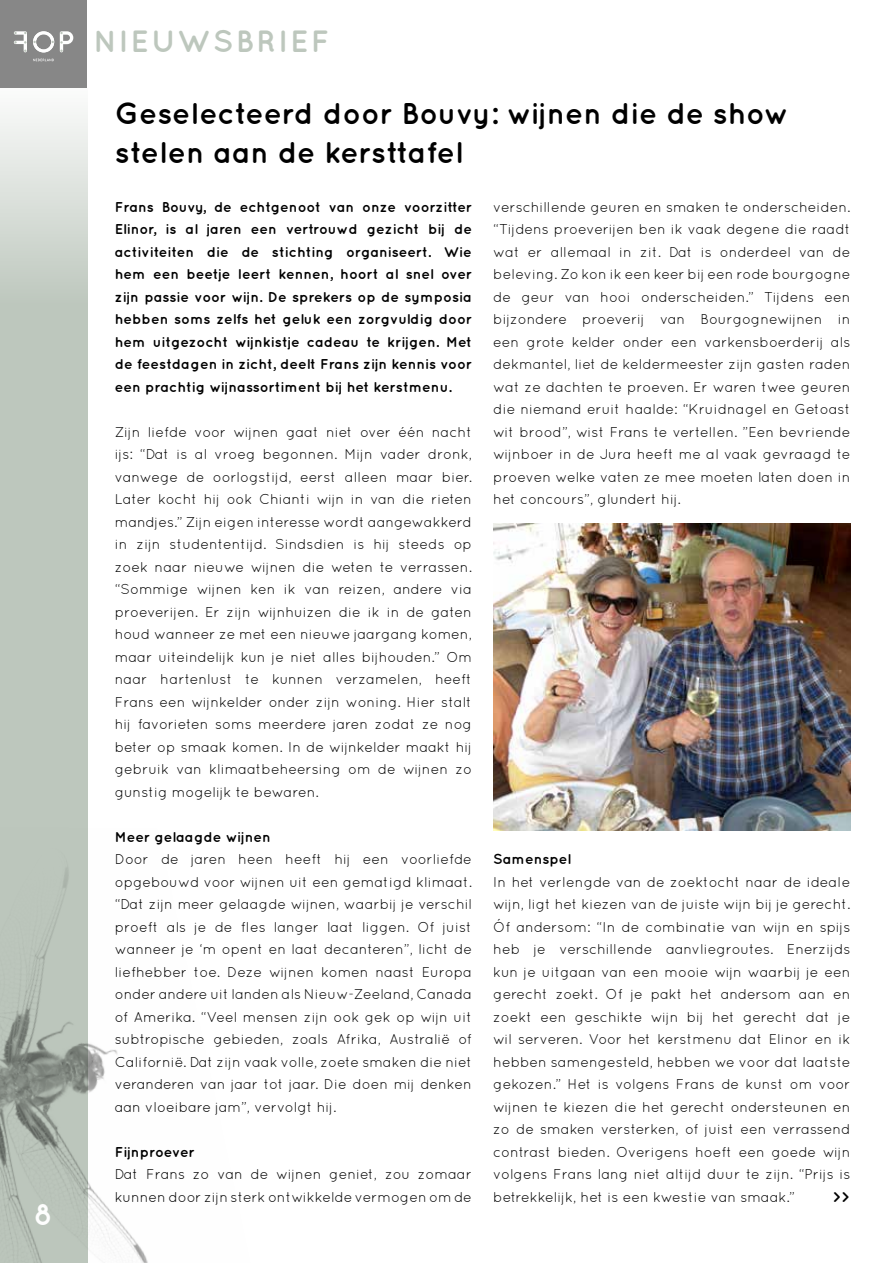
<style>
.page{position:relative;width:893px;height:1263px;background:#fff}
.page>*{position:absolute;margin:0;border:0;box-sizing:border-box;transform-origin:0 0}
.t1{font:700 30.75px "Quicksand";letter-spacing:.08em;color:#bdc7bd}
.t2{font:700 30px/39px "Quicksand";color:#000}
.t3{font:700 30px "Quicksand";color:#fff}
.t4{font:14.25px/22.5px "Quicksand";color:#000;text-align:justify}
.t5{font:700 14.25px/22.5px "Quicksand";color:#000;text-align:justify}
</style>
<div class="page">
<svg style="left:0;top:87px;width:87px;height:627px;background:#c7d0c7"></svg>
<div style="left:0;top:0;width:87px;height:87px;background:#878787"></div>
<svg style="left:60px;top:31px;width:13px;height:21px"></svg>
<svg style="left:14px;top:31px;width:13px;height:21px"></svg>
<svg style="left:33px;top:31px;width:21px;height:21px"></svg>
<svg style="left:33px;top:59px;width:21px;height:2px"></svg>
<img style="left:493px;top:523px;width:357px;height:307px">
<img style="left:0;top:714px;width:148px;height:549px">
<h2 class="t3" style="left:34px;top:1196px;width:20px">8</h2>
<h1 class="t1" style="left:93px;top:23px;width:237px">NIEUWSBRIEF</h1>
<h2 class="t2" style="left:115px;top:93px;width:676px">Geselecteerd door Bouvy: wijnen die de show stelen aan de kersttafel</h2>
<p class="t5" style="left:115px;top:195px;width:359px">Frans Bouvy, de echtgenoot van onze voorzitter Elinor, is al jaren een vertrouwd gezicht bij de activiteiten die de stichting organiseert. Wie hem een beetje leert kennen, hoort al snel over zijn passie voor wijn. De sprekers op de symposia hebben soms zelfs het geluk een zorgvuldig door hem uitgezocht wijnkistje cadeau te krijgen. Met de feestdagen in zicht, deelt Frans zijn kennis voor een prachtig wijnassortiment bij het kerstmenu.</p>
<p class="t4" style="left:115px;top:420px;width:359px">Zijn liefde voor wijnen gaat niet over één nacht ijs: “Dat is al vroeg begonnen. Mijn vader dronk, vanwege de oorlogstijd, eerst alleen maar bier.<br>Later kocht hij ook Chianti wijn in van die rieten mandjes.” Zijn eigen interesse wordt aangewakkerd in zijn studententijd. Sindsdien is hij steeds op zoek naar nieuwe wijnen die weten te verrassen. “Sommige wijnen ken ik van reizen, andere via proeverijen. Er zijn wijnhuizen die ik in de gaten houd wanneer ze met een nieuwe jaargang komen, maar uiteindelijk kun je niet alles bijhouden.” Om naar hartenlust te kunnen verzamelen, heeft Frans een wijnkelder onder zijn woning. Hier stalt hij favorieten soms meerdere jaren zodat ze nog beter op smaak komen. In de wijnkelder maakt hij gebruik van klimaatbeheersing om de wijnen zo gunstig mogelijk te bewaren.</p>
<p class="t5" style="left:115px;top:825px;width:158px">Meer gelaagde wijnen</p>
<p class="t4" style="left:115px;top:848px;width:359px">Door de jaren heen heeft hij een voorliefde opgebouwd voor wijnen uit een gematigd klimaat. “Dat zijn meer gelaagde wijnen, waarbij je verschil proeft als je de fles langer laat liggen. Of juist wanneer je ‘m opent en laat decanteren”, licht de liefhebber toe. Deze wijnen komen naast Europa onder andere uit landen als Nieuw-Zeeland, Canada of Amerika. “Veel mensen zijn ook gek op wijn uit subtropische gebieden, zoals Afrika, Australië of Californië. Dat zijn vaak volle, zoete smaken die niet veranderen van jaar tot jaar. Die doen mij denken aan vloeibare jam”, vervolgt hij.</p>
<p class="t5" style="left:115px;top:1140px;width:81px">Fijnproever</p>
<p class="t4" style="left:115px;top:1163px;width:359px">Dat Frans zo van de wijnen geniet, zou zomaar kunnen door zijn sterk ontwikkelde vermogen om de</p>
<p class="t4" style="left:493px;top:195px;width:359px">verschillende geuren en smaken te onderscheiden. “Tijdens proeverijen ben ik vaak degene die raadt wat er allemaal in zit. Dat is onderdeel van de beleving. Zo kon ik een keer bij een rode bourgogne de geur van hooi onderscheiden.” Tijdens een bijzondere proeverij van Bourgognewijnen in een grote kelder onder een varkensboerderij als dekmantel, liet de keldermeester zijn gasten raden wat ze dachten te proeven. Er waren twee geuren die niemand eruit haalde: “Kruidnagel en Getoast wit brood”, wist Frans te vertellen. ”Een bevriende wijnboer in de Jura heeft me al vaak gevraagd te proeven welke vaten ze mee moeten laten doen in het concours”, glundert hij.</p>
<p class="t5" style="left:493px;top:847px;width:79px">Samenspel</p>
<p class="t4" style="left:493px;top:870px;width:359px">In het verlengde van de zoektocht naar de ideale wijn, ligt het kiezen van de juiste wijn bij je gerecht.<br>Óf andersom: “In de combinatie van wijn en spijs heb je verschillende aanvliegroutes. Enerzijds kun je uitgaan van een mooie wijn waarbij je een gerecht zoekt. Of je pakt het andersom aan en zoekt een geschikte wijn bij het gerecht dat je wil serveren. Voor het kerstmenu dat Elinor en ik hebben samengesteld, hebben we voor dat laatste gekozen.” Het is volgens Frans de kunst om voor wijnen te kiezen die het gerecht ondersteunen en zo de smaken versterken, of juist een verrassend contrast bieden. Overigens hoeft een goede wijn volgens Frans lang niet altijd duur te zijn. “Prijs is betrekkelijk, het is een kwestie van smaak.”</p>
<p class="t5" style="left:833px;top:1185px;width:19px">&gt;&gt;</p>
</div>
